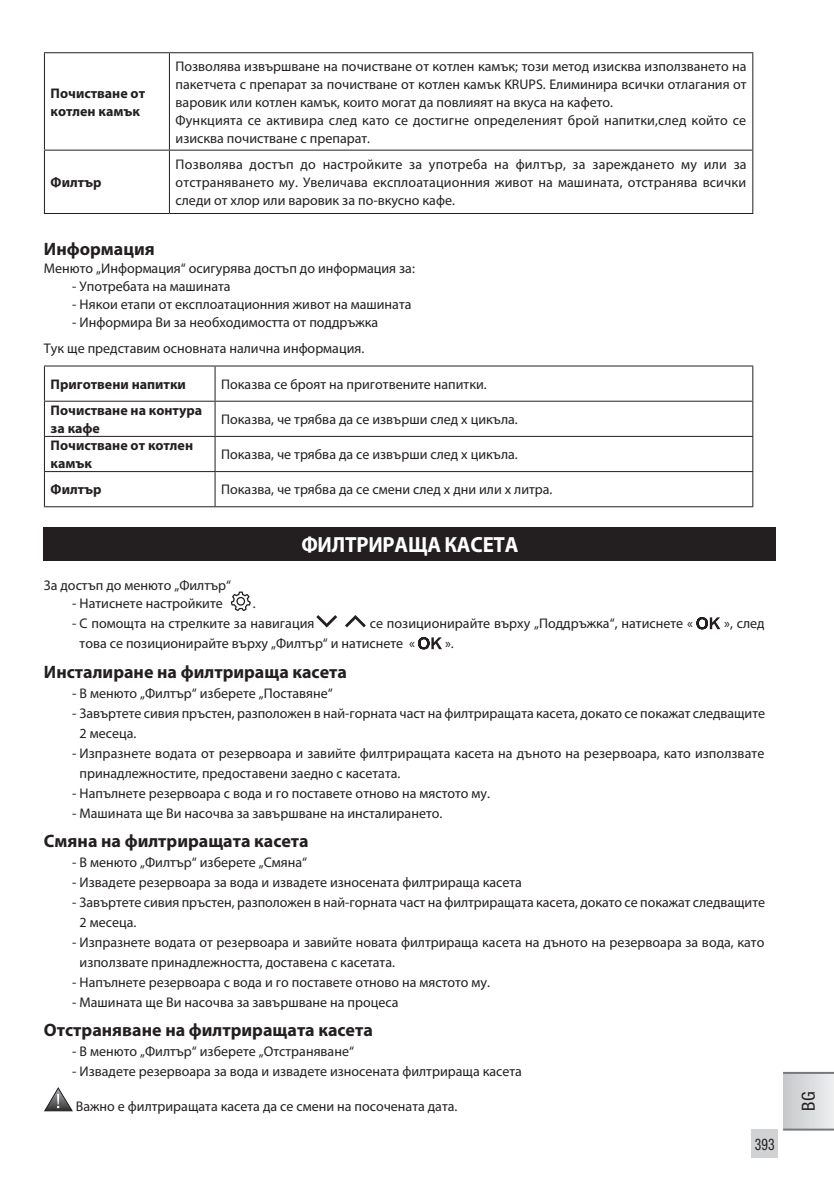
<style>
.page{position:relative;width:834px;height:1187px;background:#fff}
.page>*{position:absolute;margin:0;border:0;box-sizing:border-box;transform-origin:0 0}
.t1{font:700 22px "Myriad Pro";letter-spacing:-.01em;color:#fff;scale:.95 1}
.t2{font:700 18px "Myriad Pro";color:#231f20}
.t3{font:condensed 18px "Helvetica Neue";color:#231f20}
.t4{font:condensed 16px "Helvetica Neue";color:#231f20;scale:.85 1}
.t5{font:14px/18px "Myriad Pro";color:#231f20}
.t6{font:700 14px/18px "Myriad Pro";color:#231f20}
</style>
<div class="page">
<svg style="left:45px;top:53px;width:707px;height:160px"></svg>
<hr style="left:44px;top:52px;width:125px;height:1px;background:#231f20">
<hr style="left:44px;top:53px;width:1px;height:97px;background:#231f20">
<hr style="left:169px;top:52px;width:584px;height:1px;background:#231f20">
<hr style="left:169px;top:53px;width:1px;height:97px;background:#231f20">
<hr style="left:752px;top:53px;width:1px;height:97px;background:#231f20">
<hr style="left:44px;top:150px;width:125px;height:1px;background:#231f20">
<hr style="left:44px;top:151px;width:1px;height:62px;background:#231f20">
<hr style="left:169px;top:150px;width:584px;height:1px;background:#231f20">
<hr style="left:169px;top:151px;width:1px;height:62px;background:#231f20">
<hr style="left:752px;top:151px;width:1px;height:62px;background:#231f20">
<hr style="left:44px;top:213px;width:125px;height:1px;background:#231f20">
<hr style="left:169px;top:213px;width:584px;height:1px;background:#231f20">
<svg style="left:45px;top:366px;width:707px;height:140px"></svg>
<hr style="left:44px;top:365px;width:171px;height:1px;background:#231f20">
<hr style="left:44px;top:366px;width:1px;height:35px;background:#231f20">
<hr style="left:215px;top:365px;width:538px;height:1px;background:#231f20">
<hr style="left:214px;top:366px;width:1px;height:35px;background:#231f20">
<hr style="left:752px;top:366px;width:1px;height:35px;background:#231f20">
<hr style="left:44px;top:401px;width:171px;height:1px;background:#231f20">
<hr style="left:44px;top:402px;width:1px;height:34px;background:#231f20">
<hr style="left:215px;top:401px;width:538px;height:1px;background:#231f20">
<hr style="left:214px;top:402px;width:1px;height:34px;background:#231f20">
<hr style="left:752px;top:402px;width:1px;height:34px;background:#231f20">
<hr style="left:44px;top:436px;width:171px;height:1px;background:#231f20">
<hr style="left:44px;top:437px;width:1px;height:34px;background:#231f20">
<hr style="left:215px;top:436px;width:538px;height:1px;background:#231f20">
<hr style="left:214px;top:437px;width:1px;height:34px;background:#231f20">
<hr style="left:752px;top:437px;width:1px;height:34px;background:#231f20">
<hr style="left:44px;top:471px;width:171px;height:1px;background:#231f20">
<hr style="left:44px;top:472px;width:1px;height:34px;background:#231f20">
<hr style="left:215px;top:471px;width:538px;height:1px;background:#231f20">
<hr style="left:214px;top:472px;width:1px;height:34px;background:#231f20">
<hr style="left:752px;top:472px;width:1px;height:34px;background:#231f20">
<hr style="left:44px;top:506px;width:171px;height:1px;background:#231f20">
<hr style="left:215px;top:506px;width:538px;height:1px;background:#231f20">
<div style="left:44px;top:527px;width:731px;height:34px;background:#231f20"></div>
<svg style="left:231px;top:591px;width:19px;height:20px"></svg>
<svg style="left:316px;top:615px;width:21px;height:12px"></svg>
<svg style="left:345px;top:615px;width:21px;height:12px"></svg>
<svg style="left:696px;top:617px;width:24px;height:12px"></svg>
<svg style="left:418px;top:637px;width:24px;height:12px"></svg>
<svg style="left:44px;top:1087px;width:29px;height:25px"></svg>
<div style="left:751px;top:1129px;width:26px;height:29px;background:#d1d2d4"></div>
<div style="left:782px;top:1073px;width:51px;height:56px;background:linear-gradient(to right,#c6c7c9,#edeeef)"></div>
<hr style="left:782px;top:1072px;width:51px;height:2px;background:#76787b">
<hr style="left:782px;top:1128px;width:51px;height:2px;background:#76787b">
<p class="t6" style="left:51px;top:83px;width:96px">Почистване от котлен камък</p>
<p class="t6" style="left:51px;top:173px;width:52px">Филтър</p>
<p class="t5" style="left:175px;top:57px;width:572px">Позволява извършване на почистване от котлен камък; този метод изисква използването на пакетчета с препарат за почистване от котлен камък KRUPS. Елиминира всички отлагания от варовик или котлен камък, които могат да повлияят на вкуса на кафето.<br>Функцията се активира след като се достигне определеният брой напитки,след който се изисква почистване с препарат.</p>
<p class="t5" style="left:175px;top:155px;width:572px;text-align:justify">Позволява достъп до настройките за употреба на филтър, за зареждането му или за отстраняването му. Увеличава експлоатационния живот на машината, отстранява всички следи от хлор или варовик за по-вкусно кафе.</p>
<p class="t2" style="left:44px;top:237px;width:112px">Информация</p>
<p class="t5" style="left:44px;top:259px;width:372px">Менюто „Информация“ осигурява достъп до информация за:</p>
<p class="t5" style="left:72px;top:277px;width:160px">- Употребата на машината</p>
<p class="t5" style="left:72px;top:295px;width:340px">- Някои етапи от експлоатационния живот на машината</p>
<p class="t5" style="left:44px;top:309px;width:336px;line-height:26px;text-indent:28px">- Информира Ви за необходимостта от поддръжка<br>Тук ще представим основната налична информация.</p>
<p class="t6" style="left:51px;top:375px;width:137px">Приготвени напитки</p>
<p class="t5" style="left:221px;top:375px;width:267px">Показва се броят на приготвените напитки.</p>
<p class="t6" style="left:51px;top:401px;width:153px">Почистване на контура за кафе</p>
<p class="t5" style="left:221px;top:410px;width:298px">Показва, че трябва да се извърши след х цикъла.</p>
<p class="t6" style="left:51px;top:436px;width:144px">Почистване от котлен камък</p>
<p class="t5" style="left:221px;top:445px;width:298px">Показва, че трябва да се извърши след х цикъла.</p>
<p class="t6" style="left:51px;top:480px;width:52px">Филтър</p>
<p class="t5" style="left:221px;top:480px;width:332px">Показва, че трябва да се смени след х дни или х литра.</p>
<h1 class="t1" style="left:301px;top:530px;width:230px">ФИЛТРИРАЩА КАСЕТА</h1>
<p class="t5" style="left:44px;top:576px;width:189px">За достъп до менюто „Филтър“</p>
<p class="t5" style="left:72px;top:594px;width:152px">- Натиснете настройките</p>
<p class="t5" style="left:253px;top:594px;width:4px">.</p>
<p class="t5" style="left:72px;top:614px;width:243px">- С помощта на стрелките за навигация</p>
<p class="t5" style="left:370px;top:614px;width:324px">се позиционирайте върху „Поддръжка“, натиснете «</p>
<p class="t5" style="left:723px;top:614px;width:42px">», след</p>
<p class="t5" style="left:80px;top:634px;width:337px">това се позиционирайте върху „Филтър“ и натиснете «</p>
<p class="t5" style="left:445px;top:634px;width:10px">».</p>
<p class="t2" style="left:44px;top:660px;width:304px">Инсталиране на филтрираща касета</p>
<p class="t5" style="left:72px;top:684px;width:262px">- В менюто „Филтър“ изберете „Поставяне“</p>
<p class="t5" style="left:80px;top:703px;width:686px;line-height:20px;text-indent:-7px">- Завъртете сивия пръстен, разположен в най-горната част на филтриращата касета, докато се покажат следващите<br>2 месеца.</p>
<p class="t5" style="left:80px;top:743px;width:686px;line-height:20px;text-indent:-7px">- Изпразнете водата от резервоара и завийте филтриращата касета на дъното на резервоара, като използвате принадлежностите, предоставени заедно с касетата.</p>
<p class="t5" style="left:72px;top:784px;width:419px">- Напълнете резервоара с вода и го поставете отново на мястото му.</p>
<p class="t5" style="left:72px;top:804px;width:371px">- Машината ще Ви насочва за завършване на инсталирането.</p>
<p class="t2" style="left:44px;top:829px;width:266px">Смяна на филтриращата касета</p>
<p class="t5" style="left:72px;top:853px;width:236px">- В менюто „Филтър“ изберете „Смяна“</p>
<p class="t5" style="left:72px;top:873px;width:451px">- Извадете резервоара за вода и извадете износената филтрираща касета</p>
<p class="t5" style="left:80px;top:892px;width:686px;line-height:20px;text-indent:-7px">- Завъртете сивия пръстен, разположен в най-горната част на филтриращата касета, докато се покажат следващите<br>2 месеца.</p>
<p class="t5" style="left:80px;top:932px;width:686px;line-height:20px;text-indent:-7px">- Изпразнете водата от резервоара и завийте новата филтрираща касета на дъното на резервоара за вода, като използвате принадлежността, доставена с касетата.</p>
<p class="t5" style="left:72px;top:973px;width:419px">- Напълнете резервоара с вода и го поставете отново на мястото му.</p>
<p class="t5" style="left:72px;top:993px;width:327px">- Машината ще Ви насочва за завършване на процеса</p>
<p class="t2" style="left:44px;top:1018px;width:330px">Отстраняване на филтриращата касета</p>
<p class="t5" style="left:72px;top:1042px;width:283px">- В менюто „Филтър“ изберете „Отстраняване“</p>
<p class="t5" style="left:72px;top:1062px;width:451px">- Извадете резервоара за вода и извадете износената филтрираща касета</p>
<p class="t5" style="left:76px;top:1097px;width:383px">Важно е филтриращата касета да се смени на посочената дата.</p>
<p class="t4" style="left:754px;top:1135px;width:25px">393</p>
<p class="t3" style="left:797px;top:1111px;width:21px;rotate:-90deg">BG</p>
</div>
